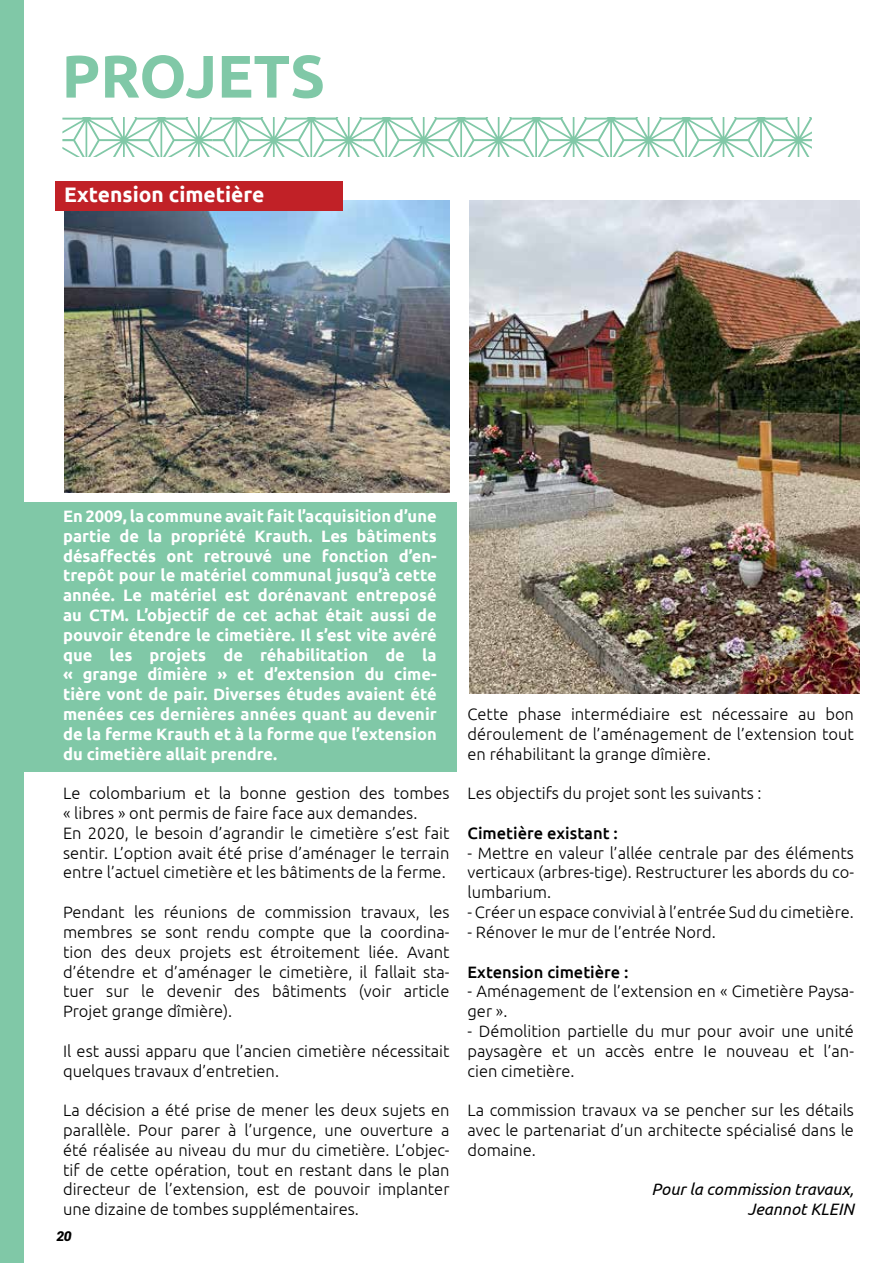
<style>
.page{position:relative;width:893px;height:1263px;background:#fff}
.page>*{position:absolute;margin:0;border:0;box-sizing:border-box;transform-origin:0 0}
.t1{font:700 60px "Ubuntu";color:#80c8a7}
.t2{font:700 21px "Ubuntu";color:#fff}
.t3{font:300 16.5px/19.8px "Ubuntu";color:#000;text-align:justify}
.t4{font:700 16.5px/19.8px "Ubuntu";color:#fff;text-align:justify}
.t5{font:500 16.5px "Ubuntu";color:#000}
.t6{font:italic 16.5px/19.8px "Ubuntu";color:#000;text-align:right}
.t7{font:italic 900 13.5px "Roboto";color:#000}
</style>
<div class="page">
<svg style="left:62px;top:117px;width:750px;height:40px"></svg>
<div style="left:11px;top:502px;width:446px;height:270px;background:#80c8a7"></div>
<img style="left:469px;top:201px;width:390px;height:493px">
<img style="left:64px;top:201px;width:385px;height:292px">
<div style="left:0;top:0;width:23px;height:1263px;background:#80c8a7"></div>
<div style="left:55px;top:182px;width:288px;height:29px;background:#c12127"></div>
<h1 class="t1" style="left:62px;top:40px;width:265px">PROJETS</h1>
<p class="t2" style="left:64px;top:181px;width:202px">Extension cimetière</p>
<p class="t4" style="left:63px;top:506px;width:375px">En 2009, la commune avait fait l’acquisition d’une partie de la propriété Krauth. Les bâtiments désaffectés ont retrouvé une fonction d’en&shy;trepôt pour le matériel communal jusqu’à cette année. Le matériel est dorénavant entreposé au CTM. L’objectif de cet achat était aussi de pouvoir étendre le cimetière. Il s’est vite avéré que les projets de réhabilitation de la « grange dîmière » et d’extension du cime&shy;tière vont de pair. Diverses études avaient été menées ces dernières années quant au devenir de la ferme Krauth et à la forme que l’extension du cimetière allait prendre.</p>
<p class="t3" style="left:63px;top:783px;width:388px;text-align:left">Le colombarium et la bonne gestion des tombes « libres » ont permis de faire face aux demandes.<br>En 2020, le besoin d’agrandir le cimetière s’est fait sentir. L’option avait été prise d’aménager le terrain entre l’actuel cimetière et les bâtiments de la ferme.</p>
<p class="t3" style="left:63px;top:902px;width:388px">Pendant les réunions de commission travaux, les membres se sont rendu compte que la coordina&shy;tion des deux projets est étroitement liée. Avant d’étendre et d’aménager le cimetière, il fallait sta&shy;tuer sur le devenir des bâtiments (voir article Projet grange dîmière).</p>
<p class="t3" style="left:63px;top:1040px;width:388px">Il est aussi apparu que l’ancien cimetière nécessitait quelques travaux d’entretien.</p>
<p class="t3" style="left:63px;top:1100px;width:388px">La décision a été prise de mener les deux sujets en parallèle. Pour parer à l’urgence, une ouverture a été réalisée au niveau du mur du cimetière. L’objec&shy;tif de cette opération, tout en restant dans le plan directeur de l’extension, est de pouvoir implanter une dizaine de tombes supplémentaires.</p>
<p class="t7" style="left:56px;top:1227px;width:17px">20</p>
<p class="t3" style="left:467px;top:704px;width:388px">Cette phase intermédiaire est nécessaire au bon déroulement de l’aménagement de l’extension tout en réhabilitant la grange dîmière.</p>
<p class="t3" style="left:467px;top:783px;width:296px">Les objectifs du projet sont les suivants :</p>
<p class="t5" style="left:467px;top:822px;width:152px">Cimetière existant :</p>
<p class="t3" style="left:467px;top:842px;width:388px">- Mettre en valeur l’allée centrale par des éléments verticaux (arbres-tige). Restructurer les abords du co&shy;lumbarium.</p>
<p class="t3" style="left:467px;top:902px;width:388px">- Créer un espace convivial à l’entrée Sud du cimetière.</p>
<p class="t3" style="left:467px;top:922px;width:250px">- Rénover Ie mur de l’entrée Nord.</p>
<p class="t5" style="left:467px;top:961px;width:163px">Extension cimetière :</p>
<p class="t3" style="left:467px;top:981px;width:388px">- Aménagement de l’extension en « Cimetière Paysa&shy;ger ».</p>
<p class="t3" style="left:467px;top:1021px;width:388px">- Démolition partielle du mur pour avoir une unité paysagère et un accès entre Ie nouveau et l’an&shy;cien cimetière.</p>
<p class="t3" style="left:467px;top:1100px;width:388px">La commission travaux va se pencher sur les détails avec le partenariat d’un architecte spécialisé dans le domaine.</p>
<p class="t6" style="left:651px;top:1179px;width:204px">Pour la commission travaux,<br>Jeannot KLEIN</p>
</div>
